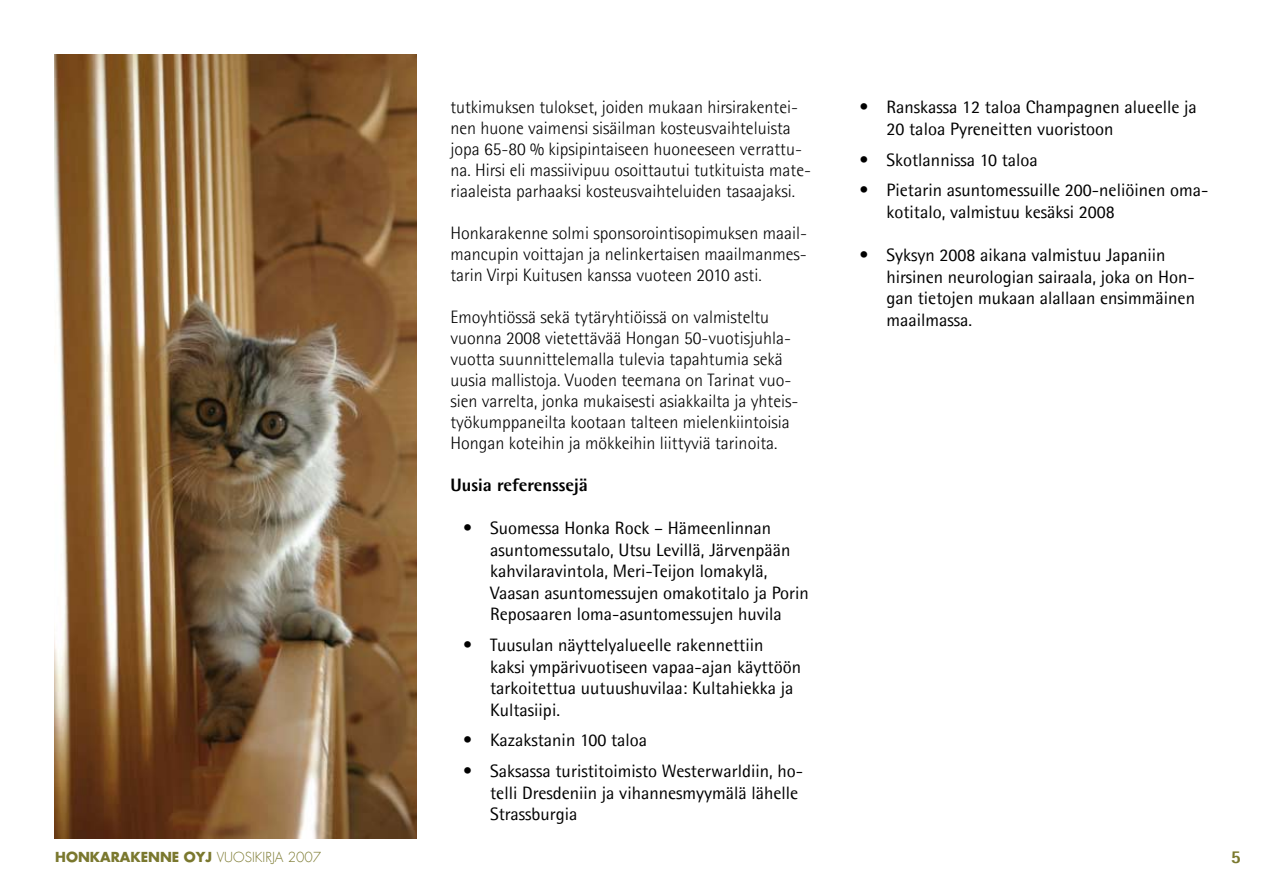
<style>
.page{position:relative;width:1263px;height:893px;background:#fff}
.page>*{position:absolute;margin:0;border:0;box-sizing:border-box;transform-origin:0 0}
.t1{font:18px/21.6px "Agfa Rotis Semisans";color:#000}
.t2{font:300 18px/21px "Agfa Rotis Semisans";color:#000}
.t3{font:800 18px "Agfa Rotis Semisans";color:#000}
.t4{font:700 13.5px "Futura LT";color:#7a782e}
.s1{font-weight:300}
</style>
<div class="page">
<img style="left:54px;top:54px;width:362px;height:785px">
<p class="t4" style="left:55px;top:848px;width:268px">HONKARAKENNE OYJ <span class="s1">VUOSIKIRJA 2007</span></p>
<p class="t2" style="left:450px;top:97px;width:362px">tutkimuksen tulokset, joiden mukaan hirsirakentei&shy;nen huone vaimensi sisäilman kosteusvaihteluista jopa 65-80 % kipsipintaiseen huoneeseen verrattu&shy;na. Hirsi eli massiivipuu osoittautui tutkituista mate&shy;riaaleista parhaaksi kosteusvaihteluiden tasaajaksi.</p>
<p class="t2" style="left:450px;top:223px;width:358px;text-align:justify">Honkarakenne solmi sponsorointisopimuksen maail&shy;mancupin voittajan ja nelinkertaisen maailmanmes&shy;tarin Virpi Kuitusen kanssa vuoteen 2010 asti.</p>
<p class="t2" style="left:450px;top:307px;width:350px">Emoyhtiössä sekä tytäryhtiöissä on valmisteltu vuonna 2008 vietettävää Hongan 50-vuotisjuhla&shy;vuotta suunnittelemalla tulevia tapahtumia sekä uusia mallistoja. Vuoden teemana on Tarinat vuo&shy;sien varrelta, jonka mukaisesti asiakkailta ja yhteis&shy;työkumppaneilta kootaan talteen mielenkiintoisia Hongan koteihin ja mökkeihin liittyviä tarinoita.</p>
<p class="t3" style="left:450px;top:474px;width:139px">Uusia referenssejä</p>
<p class="t1" style="left:490px;top:517px;width:320px">Suomessa Honka Rock – Hämeenlinnan asuntomessutalo, Utsu Levillä, Järvenpään kahvilaravintola, Meri-Teijon lomakylä, Vaasan asuntomessujen omakotitalo ja Porin Reposaaren loma-asuntomessujen huvila</p>
<p class="t1" style="left:490px;top:634px;width:312px">Tuusulan näyttelyalueelle rakennettiin kaksi ympärivuotiseen vapaa-ajan käyttöön tarkoitettua uutuushuvilaa: Kultahiekka ja Kultasiipi.</p>
<p class="t1" style="left:490px;top:725px;width:315px;line-height:30.6px">Kazakstanin 100 taloa<br>Saksassa turistitoimisto Westerwarldiin, ho-</p>
<p class="t1" style="left:490px;top:782px;width:310px">telli Dresdeniin ja vihannesmyymälä lähelle<br>Strassburgia</p>
<p class="t1" style="left:463px;top:517px;width:10px">•</p>
<p class="t1" style="left:463px;top:634px;width:10px">•</p>
<p class="t1" style="left:463px;top:725px;width:10px;line-height:30.6px">• •</p>
<p class="t1" style="left:859px;top:96px;width:10px">•</p>
<p class="t1" style="left:859px;top:144px;width:10px;line-height:30.6px">• •</p>
<p class="t1" style="left:859px;top:244px;width:10px">•</p>
<p class="t1" style="left:886px;top:96px;width:312px">Ranskassa 12 taloa Champagnen alueelle ja<br>20 taloa Pyreneitten vuoristoon</p>
<p class="t1" style="left:886px;top:144px;width:324px;line-height:30.6px">Skotlannissa 10 taloa<br>Pietarin asuntomessuille 200-neliöinen oma-</p>
<p class="t1" style="left:886px;top:201px;width:230px">kotitalo, valmistuu kesäksi 2008</p>
<p class="t1" style="left:886px;top:244px;width:310px">Syksyn 2008 aikana valmistuu Japaniin hirsinen neurologian sairaala, joka on Hon&shy;gan tietojen mukaan alallaan ensimmäinen maailmassa.</p>
</div>
